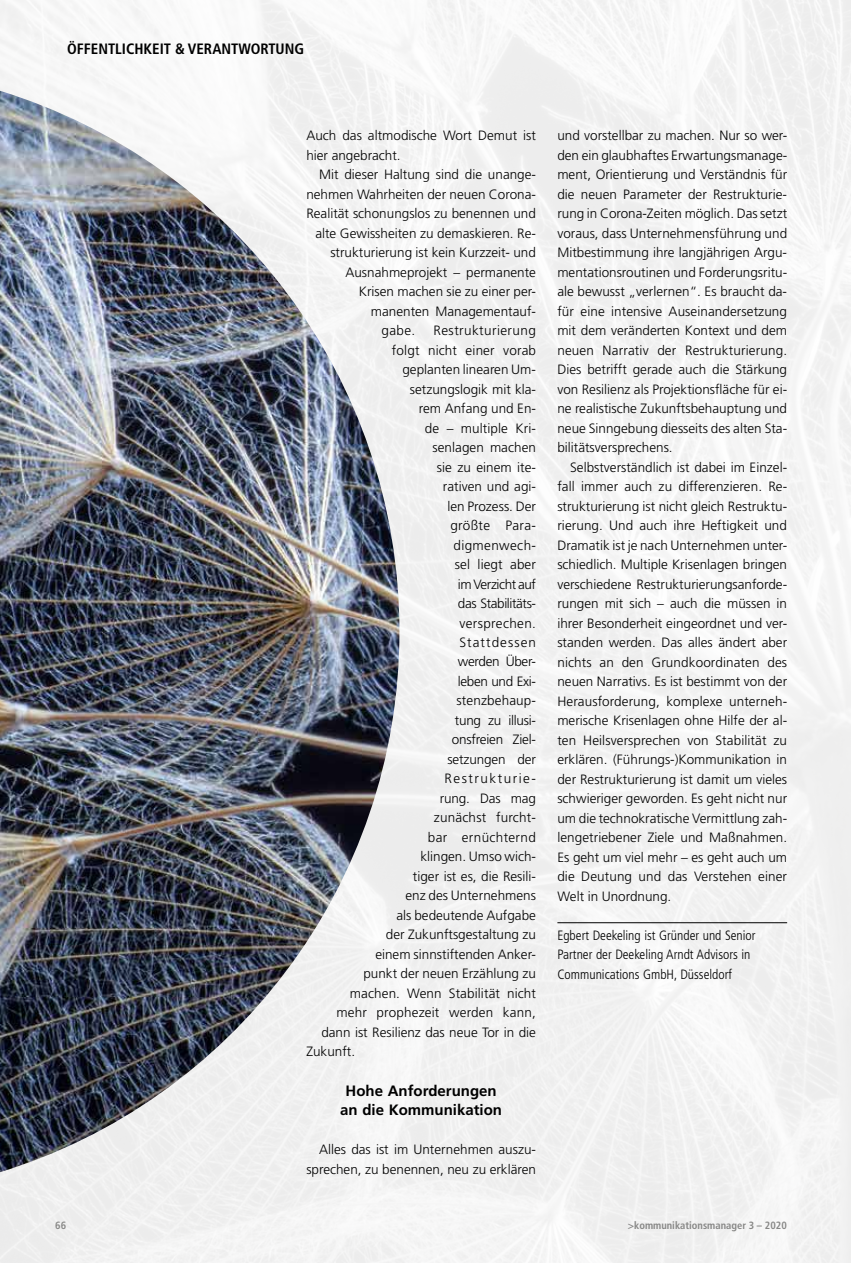
<style>
.page{position:relative;width:851px;height:1263px;background:#fff}
.page>*{position:absolute;margin:0;border:0;box-sizing:border-box;transform-origin:0 0}
.t1{font:700 15px/19.5px "Frutiger LT Std";color:#000;text-align:center}
.t2{font:700 condensed 15px "Frutiger LT Std";color:#000}
.t3{font:300 13.5px/19.5px "Frutiger LT Std";color:#000;text-align:justify}
.t4{font:300 condensed 13.5px/19.5px "Frutiger LT Std";color:#000}
.t5{font:300 13.5px "Frutiger LT Std";letter-spacing:-.03em;color:#000}
.t6{font:300 13.5px "Frutiger LT Std";letter-spacing:.025em;color:#000}
.t7{font:300 13.5px "Frutiger LT Std";letter-spacing:.03em;color:#000}
.t8{font:300 13.5px "Frutiger LT Std";letter-spacing:-.02em;color:#000}
.t9{font:300 13.5px "Frutiger LT Std";letter-spacing:.11em;color:#000}
.t10{font:300 13.5px "Frutiger LT Std";letter-spacing:.08em;color:#000}
.t11{font:300 13.5px "Frutiger LT Std";letter-spacing:-.025em;color:#000}
.t12{font:700 condensed 10.5px "Frutiger LT Std";color:#878786}
</style>
<div class="page">
<hr style="left:557px;top:922px;width:230px;height:1px;background:#000">
<img style="left:0;top:91px;width:399px;height:1081px">
<p class="t2" style="left:67px;top:40px;width:238px">ÖFFENTLICHKEIT &amp; VERANTWORTUNG</p>
<p class="t3" style="left:306px;top:126px;width:231px">Auch das altmodische Wort Demut ist hier angebracht.</p>
<p class="t3" style="left:319px;top:165px;width:218px">Mit dieser Haltung sind die unange-</p>
<p class="t3" style="left:306px;top:184px;width:231px">nehmen Wahrheiten der neuen Corona-</p>
<p class="t3" style="left:306px;top:204px;width:231px">Realität schonungslos zu benennen und</p>
<p class="t3" style="left:315px;top:223px;width:222px">alte Gewissheiten zu demaskieren. Re-</p>
<p class="t3" style="left:330px;top:243px;width:207px">strukturierung ist kein Kurzzeit- und</p>
<p class="t3" style="left:345px;top:262px;width:192px">Ausnahmeprojekt – permanente</p>
<p class="t3" style="left:359px;top:282px;width:178px">Krisen machen sie zu einer per-</p>
<p class="t3" style="left:371px;top:301px;width:166px">manenten Managementauf-</p>
<p class="t3" style="left:381px;top:321px;width:35px">gabe.</p>
<p class="t7" style="left:433px;top:323px;width:104px">Restrukturierung</p>
<p class="t3" style="left:392px;top:340px;width:146px">folgt nicht einer vorab</p>
<p class="t3" style="left:402px;top:360px;width:135px">geplanten linearen Um-</p>
<p class="t3" style="left:410px;top:379px;width:128px">setzungslogik mit kla-</p>
<p class="t3" style="left:419px;top:399px;width:119px">rem Anfang und En-</p>
<p class="t3" style="left:425px;top:418px;width:112px">de – multiple Kri-</p>
<p class="t3" style="left:432px;top:438px;width:105px">senlagen machen</p>
<p class="t3" style="left:437px;top:457px;width:101px">sie zu einem ite-</p>
<p class="t3" style="left:443px;top:477px;width:95px">rativen und agi-</p>
<p class="t3" style="left:447px;top:496px;width:90px">len Prozess. Der</p>
<p class="t6" style="left:450px;top:518px;width:87px">größte Para-</p>
<p class="t7" style="left:453px;top:537px;width:84px">digmenwech-</p>
<p class="t3" style="left:455px;top:555px;width:82px">sel liegt aber</p>
<p class="t5" style="left:458px;top:576px;width:79px">im Verzicht auf</p>
<p class="t5" style="left:458px;top:596px;width:80px">das Stabilitäts-</p>
<p class="t6" style="left:459px;top:615px;width:78px">versprechen.</p>
<p class="t10" style="left:459px;top:635px;width:78px">Stattdessen</p>
<p class="t11" style="left:458px;top:654px;width:78px">werden Über-</p>
<p class="t5" style="left:458px;top:674px;width:79px">leben und Exi-</p>
<p class="t3" style="left:456px;top:691px;width:81px">stenzbehaup-</p>
<p class="t8" style="left:455px;top:713px;width:82px">tung zu illusi-</p>
<p class="t3" style="left:452px;top:730px;width:85px">onsfreien Ziel-</p>
<p class="t3" style="left:447px;top:750px;width:90px">setzungen der</p>
<p class="t9" style="left:444px;top:771px;width:93px">Restrukturie-</p>
<p class="t3" style="left:440px;top:789px;width:98px">rung. Das mag</p>
<p class="t3" style="left:434px;top:808px;width:104px">zunächst furcht-</p>
<p class="t6" style="left:428px;top:830px;width:109px">bar ernüchternd</p>
<p class="t3" style="left:420px;top:847px;width:117px">klingen. Umso wich-</p>
<p class="t3" style="left:413px;top:867px;width:125px">tiger ist es, die Resili-</p>
<p class="t3" style="left:405px;top:886px;width:132px">enz des Unternehmens</p>
<p class="t3" style="left:396px;top:906px;width:141px">als bedeutende Aufgabe</p>
<p class="t3" style="left:386px;top:925px;width:151px">der Zukunftsgestaltung zu</p>
<p class="t3" style="left:375px;top:945px;width:162px">einem sinnstiftenden Anker-</p>
<p class="t3" style="left:363px;top:964px;width:174px">punkt der neuen Erzählung zu</p>
<p class="t3" style="left:350px;top:984px;width:188px">machen. Wenn Stabilität nicht</p>
<p class="t3" style="left:336px;top:1003px;width:201px">mehr prophezeit werden kann,</p>
<p class="t3" style="left:321px;top:1023px;width:216px">dann ist Resilienz das neue Tor in die</p>
<p class="t3" style="left:306px;top:1042px;width:50px">Zukunft.</p>
<p class="t1" style="left:340px;top:1081px;width:163px">Hohe Anforderungen an die Kommunikation</p>
<p class="t3" style="left:306px;top:1140px;width:231px;text-align:right">Alles das ist im Unternehmen auszu&shy;sprechen, zu benennen, neu zu erklären</p>
<p class="t3" style="left:557px;top:126px;width:231px">und vorstellbar zu machen. Nur so wer&shy;den ein glaubhaftes Erwartungsmanage&shy;ment, Orientierung und Verständnis für die neuen Parameter der Restrukturie&shy;rung in Corona-Zeiten möglich. Das setzt voraus, dass Unternehmensführung und Mitbestimmung ihre langjährigen Argu&shy;mentationsroutinen und Forderungsritu&shy;ale bewusst „verlernen“. Es braucht da&shy;für eine intensive Auseinandersetzung mit dem veränderten Kontext und dem neuen Narrativ der Restrukturierung.<br>Dies betrifft gerade auch die Stärkung von Resilienz als Projektionsfläche für ei&shy;ne realistische Zukunftsbehauptung und neue Sinngebung diesseits des alten Sta&shy;bilitätsversprechens.</p>
<p class="t3" style="left:557px;top:458px;width:231px;text-indent:13px">Selbstverständlich ist dabei im Einzel&shy;fall immer auch zu differenzieren. Re&shy;strukturierung ist nicht gleich Restruktu&shy;rierung. Und auch ihre Heftigkeit und Dramatik ist je nach Unternehmen unter&shy;schiedlich. Multiple Krisenlagen bringen verschiedene Restrukturierungsanforde&shy;rungen mit sich – auch die müssen in ihrer Besonderheit eingeordnet und ver&shy;standen werden. Das alles ändert aber nichts an den Grundkoordinaten des neuen Narrativs. Es ist bestimmt von der Herausforderung, komplexe unterneh&shy;merische Krisenlagen ohne Hilfe der al&shy;ten Heilsversprechen von Stabilität zu erklären. (Führungs-)Kommunikation in der Restrukturierung ist damit um vieles schwieriger geworden. Es geht nicht nur um die technokratische Vermittlung zah&shy;lengetriebener Ziele und Maßnahmen.<br>Es geht um viel mehr – es geht auch um die Deutung und das Verstehen einer Welt in Unordnung.</p>
<p class="t4" style="left:557px;top:925px;width:200px">Egbert Deekeling ist Gründer und Senior<br>Partner der Deekeling Arndt Advisors in<br>Communications GmbH, Düsseldorf</p>
<p class="t12" style="left:55px;top:1219px;width:12px">66</p>
<p class="t12" style="left:627px;top:1219px;width:160px">&gt;kommunikationsmanager 3 – 2020</p>
</div>
